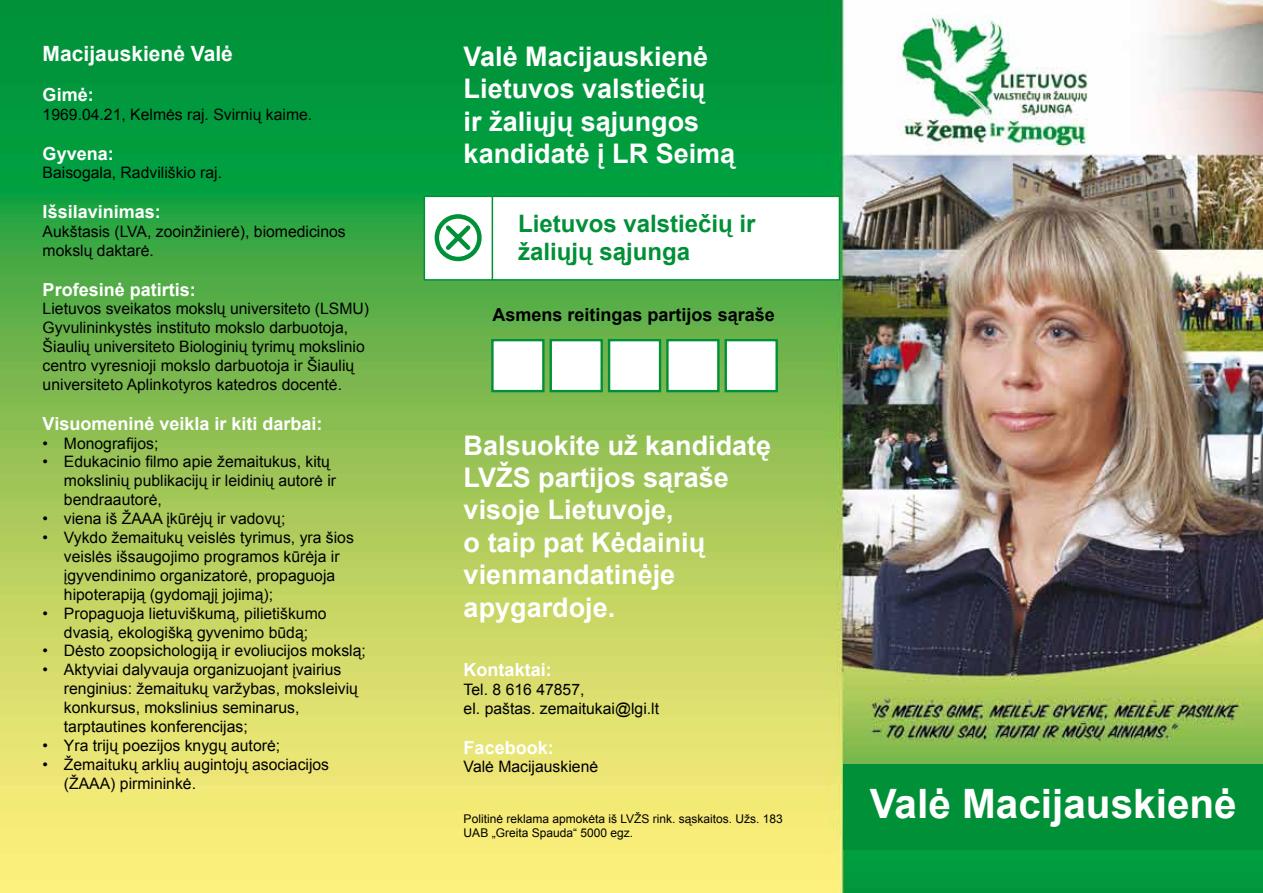
<style>
.page{position:relative;width:1263px;height:893px;background:#fff}
.page>*{position:absolute;margin:0;border:0;box-sizing:border-box;transform-origin:0 0}
.t1{font:700 40.5px "Arial";color:#fff}
.t2{font:700 27px/32.4px "Arial";color:#fff}
.t3{font:700 24px/28.8px "Arial";color:#009037}
.t4{font:700 21px "Arial";color:#fff}
.t5{font:700 18px "Arial";color:#fff}
.t6{font:700 18px "Arial";color:#000}
.t7{font:15.75px/18.9px "Arial";color:#000}
.t8{font:12px/14.4px "Arial";color:#000}
</style>
<div class="page">
<img style="left:0;top:0;width:1263px;height:893px">
<div style="left:843px;top:764px;width:420px;height:85px;background:#009037"></div>
<div style="left:424px;top:196px;width:416px;height:85px;background:#fff;border:2px solid #009037"></div>
<div style="left:491px;top:339px;width:53px;height:53px;background:#fff;border:2px solid #009037"></div>
<div style="left:550px;top:339px;width:53px;height:53px;background:#fff;border:2px solid #009037"></div>
<div style="left:608px;top:339px;width:53px;height:53px;background:#fff;border:2px solid #009037"></div>
<div style="left:666px;top:339px;width:53px;height:53px;background:#fff;border:2px solid #009037"></div>
<div style="left:724px;top:339px;width:54px;height:53px;background:#fff;border:2px solid #009037"></div>
<div style="left:435px;top:214px;width:47px;height:47px;border:4px solid #009037;border-radius:50%"></div>
<svg style="left:442px;top:221px;width:32px;height:33px"></svg>
<hr style="left:492px;top:197px;width:1px;height:83px;background:#009037">
<h3 class="t4" style="left:43px;top:40px;width:192px">Macijauskienė Valė</h3>
<p class="t5" style="left:43px;top:83px;width:53px">Gimė:</p>
<p class="t7" style="left:43px;top:105px;width:271px">1969.04.21, Kelmės raj. Svirnių kaime.</p>
<p class="t5" style="left:43px;top:141px;width:73px">Gyvena:</p>
<p class="t7" style="left:43px;top:164px;width:181px">Baisogala, Radviliškio raj.</p>
<p class="t5" style="left:43px;top:200px;width:120px">Išsilavinimas:</p>
<p class="t7" style="left:43px;top:222px;width:305px">Aukštasis (LVA, zooinžinierė), biomedicinos mokslų daktarė.</p>
<p class="t5" style="left:43px;top:277px;width:155px">Profesinė patirtis:</p>
<p class="t7" style="left:43px;top:300px;width:328px">Lietuvos sveikatos mokslų universiteto (LSMU)<br>Gyvulininkystės instituto mokslo darbuotoja, Šiaulių universiteto Biologinių tyrimų mokslinio centro vyresnioji mokslo darbuotoja ir Šiaulių universiteto Aplinkotyros katedros docentė.</p>
<p class="t5" style="left:43px;top:411px;width:281px">Visuomeninė veikla ir kiti darbai:</p>
<p class="t7" style="left:43px;top:434px;width:117px">• Monografijos;</p>
<p class="t7" style="left:64px;top:453px;width:274px;text-indent:-21px">• Edukacinio filmo apie žemaitukus, kitų mokslinių publikacijų ir leidinių autorė ir bendraautorė,</p>
<p class="t7" style="left:43px;top:509px;width:244px">• viena iš ŽAAA įkūrėjų ir vadovų;</p>
<p class="t7" style="left:64px;top:528px;width:291px;text-indent:-21px">• Vykdo žemaitukų veislės tyrimus, yra šios veislės išsaugojimo programos kūrėja ir įgyvendinimo organizatorė, propaguoja hipoterapiją (gydomąjį jojimą);</p>
<p class="t7" style="left:43px;top:604px;width:285px;text-align:center">• Propaguoja lietuviškumą, pilietiškumo dvasią, ekologišką gyvenimo būdą;</p>
<p class="t7" style="left:43px;top:642px;width:325px">• Dėsto zoopsichologiją ir evoliucijos mokslą;</p>
<p class="t7" style="left:64px;top:660px;width:296px;text-indent:-21px">• Aktyviai dalyvauja organizuojant įvairius renginius: žemaitukų varžybas, moksleivių konkursus, mokslinius seminarus, tarptautines konferencijas;</p>
<p class="t7" style="left:43px;top:736px;width:239px">• Yra trijų poezijos knygų autorė;</p>
<p class="t7" style="left:64px;top:755px;width:267px;text-indent:-21px">• Žemaitukų arklių augintojų asociacijos (ŽAAA) pirmininkė.</p>
<h2 class="t2" style="left:464px;top:41px;width:273px">Valė Macijauskienė<br>Lietuvos valstiečių<br>ir žaliųjų sąjungos kandidatė į LR Seimą</h2>
<h3 class="t3" style="left:518px;top:210px;width:239px">Lietuvos valstiečių ir žaliųjų sąjunga</h3>
<p class="t6" style="left:493px;top:303px;width:284px">Asmens reitingas partijos sąraše</p>
<h2 class="t2" style="left:464px;top:430px;width:309px">Balsuokite už kandidatę<br>LVŽS partijos sąraše visoje Lietuvoje,<br>o taip pat Kėdainių vienmandatinėje apygardoje.</h2>
<p class="t5" style="left:464px;top:658px;width:90px">Kontaktai:</p>
<p class="t7" style="left:464px;top:680px;width:197px">Tel. 8 616 47857,<br>el. paštas. zemaitukai@lgi.lt</p>
<p class="t5" style="left:464px;top:735px;width:92px">Facebook:</p>
<p class="t7" style="left:464px;top:758px;width:136px">Valė Macijauskienė</p>
<p class="t8" style="left:464px;top:811px;width:321px">Politinė reklama apmokėta iš LVŽS rink. sąskaitos. Užs. 183<br>UAB „Greita Spauda“ 5000 egz.</p>
<h1 class="t1" style="left:870px;top:777px;width:368px">Valė Macijauskienė</h1>
</div>
